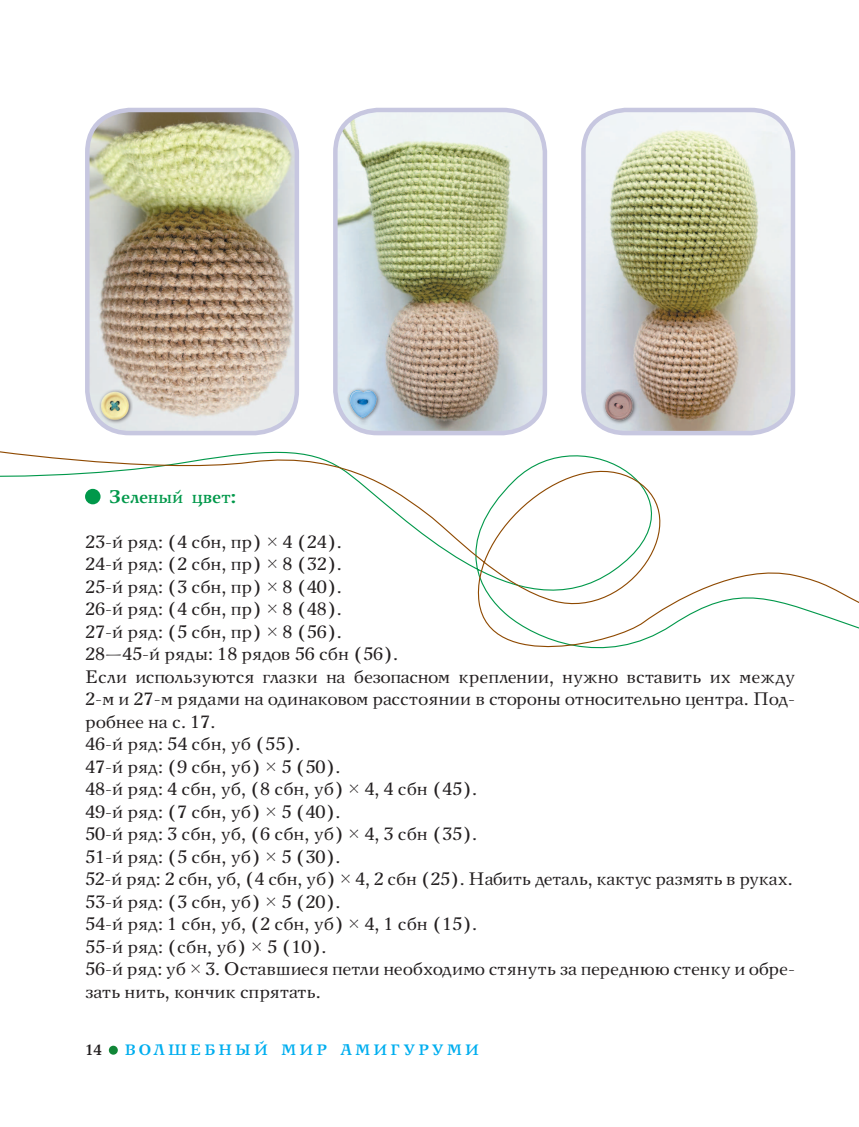
<style>
.page{position:relative;width:859px;height:1127px;background:#fff}
.page>*{position:absolute;margin:0;border:0;box-sizing:border-box;transform-origin:0 0}
.t1{font:18px/22.5px "New Journal";color:#231f20}
.t2{font:700 18px "New Journal";color:#00984a}
.t3{font:700 15px "New Journal";letter-spacing:.21em;color:#00aeef}
.t4{font:700 15px "New Journal";color:#231f20}
</style>
<div class="page">
<div style="left:109px;top:1045px;width:9px;height:9px;background:#118637;border-radius:50%"></div>
<img style="left:87px;top:110px;width:210px;height:303px">
<div style="left:85px;top:108px;width:214px;height:327px;border:4px solid #c7c7e0;border-radius:43px"></div>
<img style="left:335px;top:110px;width:210px;height:303px">
<div style="left:333px;top:108px;width:214px;height:327px;border:4px solid #c7c7e0;border-radius:43px"></div>
<img style="left:584px;top:110px;width:209px;height:303px">
<div style="left:581px;top:108px;width:214px;height:327px;border:4px solid #c7c7e0;border-radius:43px"></div>
<div style="left:99px;top:389px;width:34px;height:35px;background:#231f20;opacity:.75"></div>
<img style="left:101px;top:390px;width:30px;height:23px">
<div style="left:347px;top:387px;width:34px;height:39px;background:#231f20;opacity:.75"></div>
<img style="left:348px;top:389px;width:37px;height:24px">
<div style="left:602px;top:389px;width:35px;height:35px;background:#231f20;opacity:.75"></div>
<img style="left:602px;top:390px;width:33px;height:23px">
<svg style="left:91px;top:413px;width:699px;height:23px"></svg>
<svg style="left:0;top:451px;width:859px;height:198px"></svg>
<p class="t2" style="left:109px;top:486px;width:129px">Зеленый цвет:</p>
<p class="t1" style="left:85px;top:532px;width:712px">23-й ряд: (4 сбн, пр) × 4 (24).<br>24-й ряд: (2 сбн, пр) × 8 (32).<br>25-й ряд: (3 сбн, пр) × 8 (40).<br>26-й ряд: (4 сбн, пр) × 8 (48).<br>27-й ряд: (5 сбн, пр) × 8 (56).<br>28—45-й ряды: 18 рядов 56 сбн (56).<br>Если используются глазки на безопасном креплении, нужно вставить их между 2-м и 27-м рядами на одинаковом расстоянии в стороны относительно центра. Под&shy;робнее на с. 17.<br>46-й ряд: 54 сбн, уб (55).<br>47-й ряд: (9 сбн, уб) × 5 (50).<br>48-й ряд: 4 сбн, уб, (8 сбн, уб) × 4, 4 сбн (45).<br>49-й ряд: (7 сбн, уб) × 5 (40).<br>50-й ряд: 3 сбн, уб, (6 сбн, уб) × 4, 3 сбн (35).<br>51-й ряд: (5 сбн, уб) × 5 (30).<br>52-й ряд: 2 сбн, уб, (4 сбн, уб) × 4, 2 сбн (25). Набить деталь, кактус размять в руках.<br>53-й ряд: (3 сбн, уб) × 5 (20).<br>54-й ряд: 1 сбн, уб, (2 сбн, уб) × 4, 1 сбн (15).<br>55-й ряд: (сбн, уб) × 5 (10).<br>56-й ряд: уб × 3. Оставшиеся петли необходимо стянуть за переднюю стенку и обре&shy;зать нить, кончик спрятать.</p>
<p class="t4" style="left:85px;top:1040px;width:18px">14</p>
<p class="t3" style="left:125px;top:1040px;width:356px">ВОЛШЕБНЫЙ МИР АМИГУРУМИ</p>
</div>
